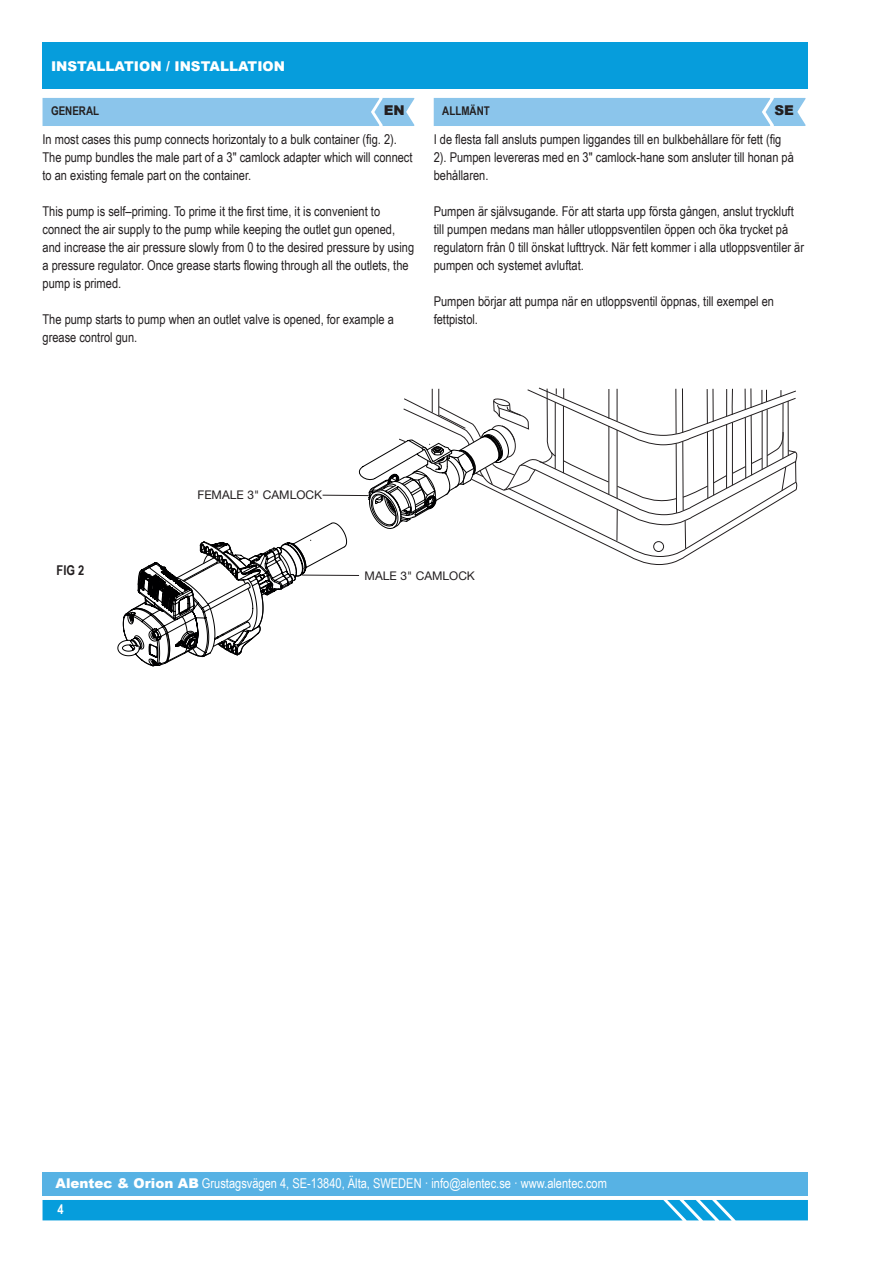
<style>
.page{position:relative;width:893px;height:1263px;background:#fff}
.page>*{position:absolute;margin:0;border:0;box-sizing:border-box;transform-origin:0 0}
.t1{font:13.95px "Helvetica Neue";color:#231f20}
.Estilo_de_párrafo_bo{font:13.5px/18px "Arial Narrow";color:#231f20}
.t2{font:13.5px/26.4px "Arial Narrow";color:#fff}
.titulos_apartados{font:900 13.5px "Arial";color:#fff}
.t3{font:900 13.5px "Arial";color:#231f20}
.Estilo_de_párrafo_bo-2{font:700 13.5px "Arial Narrow";color:#231f20}
.t4{font:12px "Helvetica Neue";color:#231f20}
.subtítulos_apartados{font:700 12px "Arial Narrow";color:#231f20}
.s1{font-family:"Arial";font-weight:900}
.s2{font-weight:700}
</style>
<div class="page">
<div style="left:43px;top:1200px;width:765px;height:20px;background:#069ddc"></div>
<div style="left:43px;top:1172px;width:765px;height:24px;background:#57b2e4"></div>
<div style="left:43px;top:43px;width:765px;height:46px;background:#069ddc"></div>
<div style="left:43px;top:98px;width:372px;height:28px;background:#8bc5eb"></div>
<div style="left:434px;top:98px;width:372px;height:28px;background:#8bc5eb"></div>
<hr style="left:323px;top:495px;width:46px;height:1px;background:#231f20">
<hr style="left:302px;top:575px;width:57px;height:1px;background:#231f20">
<svg style="left:353px;top:388px;width:444px;height:188px"></svg>
<svg style="left:117px;top:522px;width:230px;height:144px"></svg>
<p class="titulos_apartados" style="left:51px;top:56px;width:236px">INSTALLATION / INSTALLATION</p>
<p class="subtítulos_apartados" style="left:51px;top:102px;width:50px">GENERAL</p>
<p class="t3" style="left:384px;top:101px;width:22px">EN</p>
<p class="subtítulos_apartados" style="left:442px;top:102px;width:49px">ALLMÄNT</p>
<p class="t3" style="left:774px;top:101px;width:21px">SE</p>
<p class="Estilo_de_párrafo_bo" style="left:43px;top:130px;width:372px">In most cases this pump connects horizontaly to a bulk container (fig. 2).<br>The pump bundles the male part of a 3" camlock adapter which will connect to an existing female part on the container.</p>
<p class="Estilo_de_párrafo_bo" style="left:43px;top:202px;width:373px">This pump is self–priming. To prime it the first time, it is convenient to connect the air supply to the pump while keeping the outlet gun opened, and increase the air pressure slowly from 0 to the desired pressure by using a pressure regulator. Once grease starts flowing through all the outlets, the pump is primed.</p>
<p class="Estilo_de_párrafo_bo" style="left:43px;top:310px;width:353px">The pump starts to pump when an outlet valve is opened, for example a grease control gun.</p>
<p class="Estilo_de_párrafo_bo" style="left:434px;top:130px;width:362px">I de flesta fall ansluts pumpen liggandes till en bulkbehållare för fett (fig<br>2). Pumpen levereras med en 3" camlock-hane som ansluter till honan på behållaren.</p>
<p class="Estilo_de_párrafo_bo" style="left:434px;top:202px;width:372px">Pumpen är självsugande. För att starta upp första gången, anslut tryckluft till pumpen medans man håller utloppsventilen öppen och öka trycket på regulatorn från 0 till önskat lufttryck. När fett kommer i alla utloppsventiler är pumpen och systemet avluftat.</p>
<p class="Estilo_de_párrafo_bo" style="left:434px;top:292px;width:342px">Pumpen börjar att pumpa när en utloppsventil öppnas, till exempel en fettpistol.</p>
<p class="t4" style="left:197px;top:488px;width:126px">FEMALE 3" CAMLOCK</p>
<p class="t1" style="left:53px;top:559px;width:36px">Fig. 2</p>
<p class="Estilo_de_párrafo_bo-2" style="left:57px;top:560px;width:29px">FIG 2</p>
<p class="t4" style="left:365px;top:568px;width:112px">MALE 3" CAMLOCK</p>
<p class="t2" style="left:56px;top:1169px;width:553px"><span class="s1">Alentec &amp; Orion AB</span> Grustagsvägen 4, SE-13840, Älta, SWEDEN · info@alentec.se · www.alentec.com<br><span class="s2">4</span></p>
</div>
